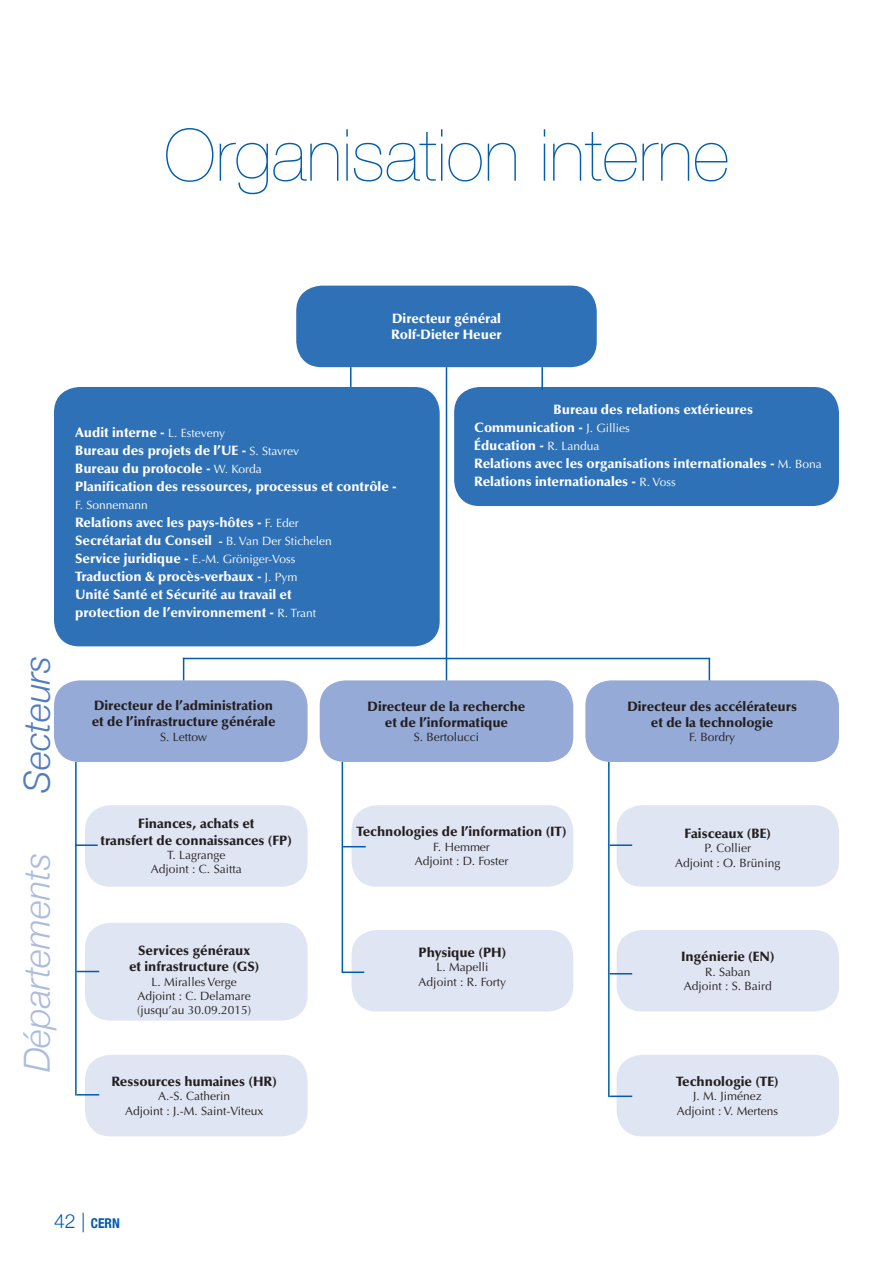
<style>
.page{position:relative;width:893px;height:1263px;background:#fff}
.page>*{position:absolute;margin:0;border:0;box-sizing:border-box;transform-origin:0 0}
.t1{font:200 72px "Helvetica Neue";color:#015dab}
.t2{font:italic 300 36px "Helvetica Neue";letter-spacing:-.005em;color:#adbcde}
.t3{font:italic 300 36px "Helvetica Neue";color:#517dbd}
.t4{font:900 13.5px "Optima";color:#fff}
.t5{font:900 13.5px/16.2px "Optima";color:#231f20}
.t6{font:700 condensed 13.5px "Helvetica Neue";color:#015dab}
.t7{font:12px "Optima";color:#231f20}
.t8{font:12px "Optima";color:#fff}
.s1{font-weight:400;font-size:12px}
.s2{font-weight:700;font-size:12px}
.s3{font-weight:900;font-size:13.5px}
.s4{font-weight:300;font-stretch:normal;font-size:19.5px}
</style>
<div class="page">
<div style="left:296px;top:286px;width:301px;height:81px;background:#2f71b7;border-radius:26px"></div>
<div style="left:54px;top:387px;width:386px;height:259px;background:#2f71b7;border-radius:26px"></div>
<div style="left:454px;top:387px;width:385px;height:119px;background:#2f71b7;border-radius:26px"></div>
<div style="left:54px;top:680px;width:254px;height:82px;background:#95aad6;border-radius:26px"></div>
<div style="left:585px;top:680px;width:254px;height:82px;background:#95aad6;border-radius:26px"></div>
<div style="left:320px;top:680px;width:253px;height:82px;background:#95aad6;border-radius:26px"></div>
<div style="left:85px;top:805px;width:223px;height:82px;background:#e0e5f3;border-radius:26px"></div>
<div style="left:85px;top:923px;width:223px;height:97px;background:#e0e5f3;border-radius:26px"></div>
<div style="left:85px;top:1055px;width:223px;height:81px;background:#e0e5f3;border-radius:26px"></div>
<div style="left:617px;top:805px;width:222px;height:82px;background:#e0e5f3;border-radius:26px"></div>
<div style="left:617px;top:930px;width:222px;height:81px;background:#e0e5f3;border-radius:26px"></div>
<div style="left:617px;top:1055px;width:222px;height:81px;background:#e0e5f3;border-radius:26px"></div>
<div style="left:351px;top:805px;width:222px;height:82px;background:#e0e5f3;border-radius:26px"></div>
<div style="left:351px;top:930px;width:222px;height:81px;background:#e0e5f3;border-radius:26px"></div>
<hr style="left:446px;top:367px;width:1px;height:313px;background:#015dab">
<hr style="left:541px;top:367px;width:2px;height:23px;background:#015dab">
<svg style="left:350px;top:367px;width:1px;height:20px"></svg>
<hr style="left:75px;top:762px;width:2px;height:333px;background:#015dab">
<hr style="left:342px;top:762px;width:1px;height:210px;background:#015dab">
<hr style="left:608px;top:762px;width:2px;height:335px;background:#015dab">
<hr style="left:75px;top:844px;width:23px;height:2px;background:#015dab">
<svg style="left:77px;top:971px;width:22px;height:1px"></svg>
<svg style="left:77px;top:1094px;width:22px;height:1px"></svg>
<hr style="left:342px;top:971px;width:22px;height:2px;background:#015dab">
<svg style="left:343px;top:846px;width:23px;height:1px"></svg>
<hr style="left:610px;top:844px;width:22px;height:2px;background:#015dab">
<svg style="left:610px;top:973px;width:22px;height:1px"></svg>
<hr style="left:610px;top:1095px;width:22px;height:2px;background:#015dab">
<svg style="left:183px;top:659px;width:1px;height:21px"></svg>
<svg style="left:709px;top:659px;width:1px;height:21px"></svg>
<hr style="left:183px;top:658px;width:527px;height:1px;background:#015dab">
<p class="t1" style="left:164px;top:99px;width:567px">Organisation interne</p>
<p class="t4" style="left:392px;top:311px;width:110px">Directeur général</p>
<p class="t4" style="left:391px;top:327px;width:112px">Rolf-Dieter Heuer</p>
<p class="t3" style="left:9px;top:793px;width:139px;rotate:-90deg">Secteurs</p>
<p class="t2" style="left:9px;top:1072px;width:221px;rotate:-90deg">Départements</p>
<p class="t4" style="left:75px;top:424px;width:152px">Audit interne - <span class="s1">L. Esteveny</span></p>
<p class="t4" style="left:75px;top:442px;width:226px">Bureau des projets de l’UE - <span class="s1">S. Stavrev</span></p>
<p class="t4" style="left:75px;top:460px;width:188px">Bureau du protocole - <span class="s1">W. Korda</span></p>
<p class="t4" style="left:75px;top:478px;width:323px">Planification des ressources, processus et contrôle -</p>
<p class="t8" style="left:75px;top:498px;width:74px">F. Sonnemann</p>
<p class="t4" style="left:75px;top:514px;width:225px">Relations avec les pays-hôtes - <span class="s1">F. Eder</span></p>
<p class="t4" style="left:75px;top:532px;width:258px">Secrétariat du Conseil <span class="s2">-</span> <span class="s1">B. Van Der Stichelen</span></p>
<p class="t8" style="left:75px;top:552px;width:222px"><span class="s3">Service juridique -</span> E.-M. Gröniger-Voss</p>
<p class="t4" style="left:75px;top:568px;width:224px">Traduction &amp; procès-verbaux - <span class="s1">J. Pym</span></p>
<p class="t4" style="left:75px;top:586px;width:218px">Unité Santé et Sécurité au travail et</p>
<p class="t4" style="left:75px;top:604px;width:243px">protection de l’environnement - <span class="s1">R. Trant</span></p>
<p class="t4" style="left:553px;top:401px;width:201px">Bureau des relations extérieures</p>
<p class="t4" style="left:474px;top:419px;width:157px">Communication - <span class="s1">J. Gillies</span></p>
<p class="t4" style="left:474px;top:437px;width:127px">Éducation - <span class="s1">R. Landua</span></p>
<p class="t4" style="left:474px;top:455px;width:349px">Relations avec les organisations internationales - <span class="s1">M. Bona</span></p>
<p class="t4" style="left:474px;top:473px;width:203px">Relations internationales - <span class="s1">R. Voss</span></p>
<p class="t5" style="left:92px;top:698px;width:185px">Directeur de l’administration et de l’infrastructure générale</p>
<p class="t7" style="left:160px;top:730px;width:49px">S. Lettow</p>
<p class="t5" style="left:138px;top:816px;width:118px">Finances, achats et</p>
<p class="t5" style="left:101px;top:832px;width:193px">transfert de connaissances (FP)</p>
<p class="t7" style="left:167px;top:848px;width:60px">T. Lagrange</p>
<p class="t7" style="left:151px;top:862px;width:92px">Adjoint : C. Saitta</p>
<p class="t5" style="left:138px;top:942px;width:114px">Services généraux</p>
<p class="t5" style="left:129px;top:959px;width:132px">et infrastructure (GS)</p>
<p class="t7" style="left:151px;top:974px;width:87px">L. Miralles Verge</p>
<p class="t7" style="left:137px;top:989px;width:115px">Adjoint : C. Delamare</p>
<p class="t7" style="left:137px;top:1003px;width:116px">(jusqu’au 30.09.2015)</p>
<p class="t5" style="left:111px;top:1073px;width:167px">Ressources humaines (HR)</p>
<p class="t7" style="left:158px;top:1089px;width:74px">A.-S. Catherin</p>
<p class="t7" style="left:125px;top:1104px;width:140px">Adjoint : J.-M. Saint-Viteux</p>
<p class="t5" style="left:367px;top:698px;width:159px">Directeur de la recherche</p>
<p class="t5" style="left:385px;top:714px;width:125px">et de l’informatique</p>
<p class="t7" style="left:414px;top:730px;width:67px">S. Bertolucci</p>
<p class="t5" style="left:357px;top:824px;width:211px">Technologies de l’information (IT)</p>
<p class="t7" style="left:433px;top:840px;width:58px">F. Hemmer</p>
<p class="t7" style="left:415px;top:854px;width:95px">Adjoint : D. Foster</p>
<p class="t5" style="left:419px;top:944px;width:89px">Physique (PH)</p>
<p class="t7" style="left:436px;top:960px;width:54px">L. Mapelli</p>
<p class="t7" style="left:419px;top:975px;width:89px">Adjoint : R. Forty</p>
<p class="t5" style="left:627px;top:698px;width:171px">Directeur des accélérateurs</p>
<p class="t5" style="left:651px;top:714px;width:124px">et de la technologie</p>
<p class="t7" style="left:689px;top:730px;width:48px">F. Bordry</p>
<p class="t5" style="left:685px;top:825px;width:88px">Faisceaux (BE)</p>
<p class="t7" style="left:704px;top:841px;width:48px">P. Collier</p>
<p class="t7" style="left:675px;top:856px;width:107px">Adjoint : O. Brüning</p>
<p class="t5" style="left:681px;top:949px;width:95px">Ingénierie (EN)</p>
<p class="t7" style="left:705px;top:965px;width:47px">R. Saban</p>
<p class="t7" style="left:684px;top:979px;width:90px">Adjoint : S. Baird</p>
<p class="t5" style="left:676px;top:1073px;width:104px">Technologie (TE)</p>
<p class="t7" style="left:693px;top:1089px;width:70px">J. M. Jiménez</p>
<p class="t7" style="left:677px;top:1104px;width:103px">Adjoint : V. Mertens</p>
<p class="t6" style="left:54px;top:1212px;width:67px"><span class="s4">42 |</span> CERN</p>
</div>
